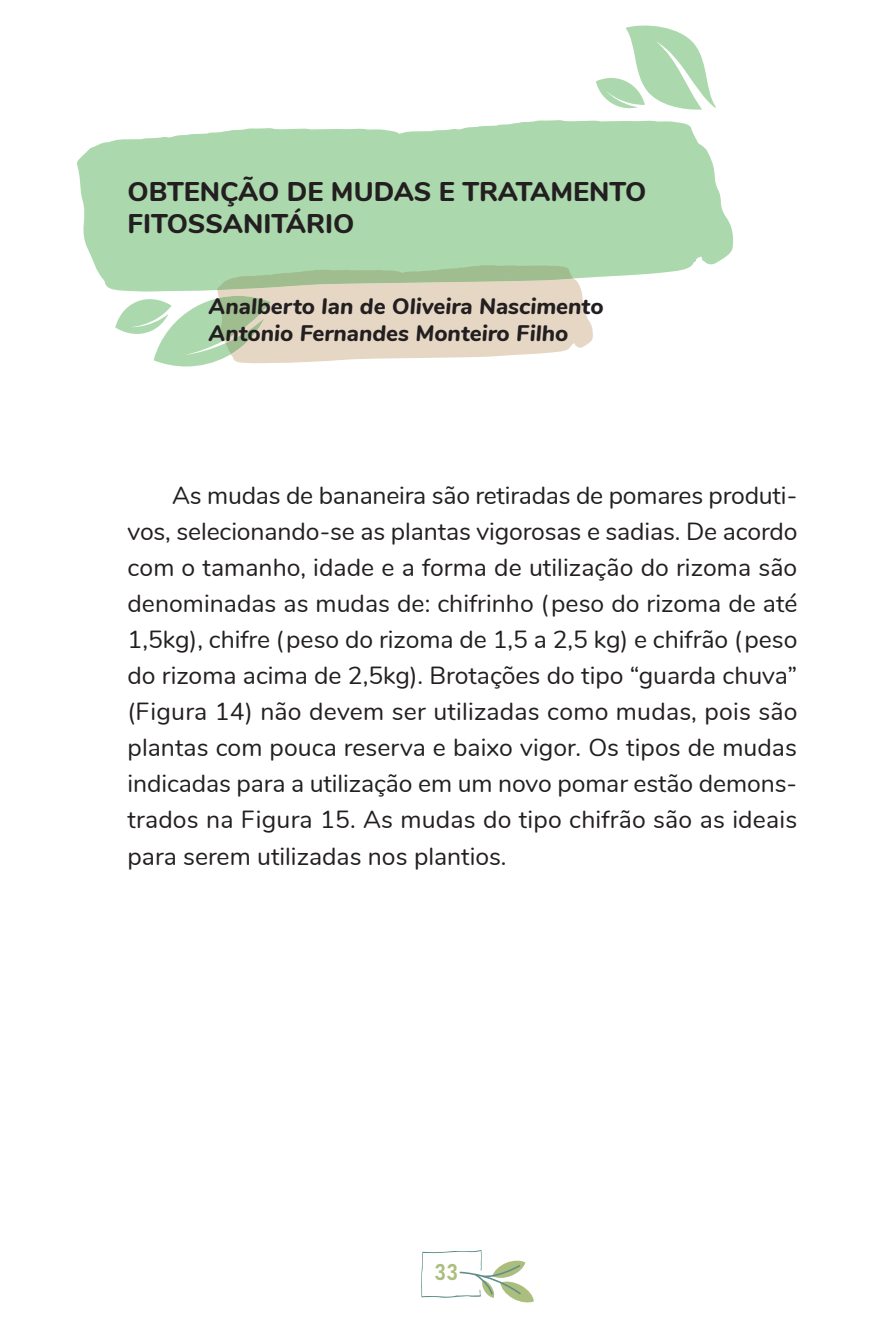
<style>
.page{position:relative;width:893px;height:1340px;background:#fff}
.page>*{position:absolute;margin:0;border:0;box-sizing:border-box;transform-origin:0 0}
.t1{font:800 27px/32.4px "Nunito";color:#231f20}
.t2{font:24.75px/36px "Nunito";color:#231f20;text-align:justify}
.t3{font:italic 800 22.5px/27px "Nunito";color:#231f20}
.t4{font:22.5px "Bahnschrift";color:#acbe7e}
</style>
<div class="page">
<svg style="left:421px;top:1250px;width:113px;height:52px"></svg>
<svg style="left:77px;top:120px;width:656px;height:170px;background:#b6dcb7"></svg>
<svg style="left:115px;top:265px;width:478px;height:101px;background:#d5d9c1"></svg>
<svg style="left:596px;top:26px;width:120px;height:84px"></svg>
<p class="t1" style="left:128px;top:173px;width:520px">OBTENÇÃO DE MUDAS E TRATAMENTO<br>FITOSSANITÁRIO</p>
<p class="t3" style="left:209px;top:291px;width:396px">Analberto Ian de Oliveira Nascimento<br>Antonio Fernandes Monteiro Filho</p>
<p class="t2" style="left:128px;top:476px;width:672px;text-indent:45px">As mudas de bananeira são retiradas de pomares produti&shy;vos, selecionando-se as plantas vigorosas e sadias. De acordo com o tamanho, idade e a forma de utilização do rizoma são denominadas as mudas de: chifrinho (peso do rizoma de até 1,5kg), chifre (peso do rizoma de 1,5 a 2,5 kg) e chifrão (peso do rizoma acima de 2,5kg). Brotações do tipo “guarda chuva” (Figura 14) não devem ser utilizadas como mudas, pois são plantas com pouca reserva e baixo vigor. Os tipos de mudas indicadas para a utilização em um novo pomar estão demons&shy;trados na Figura 15. As mudas do tipo chifrão são as ideais para serem utilizadas nos plantios.</p>
<p class="t4" style="left:435px;top:1254px;width:25px">33</p>
</div>
